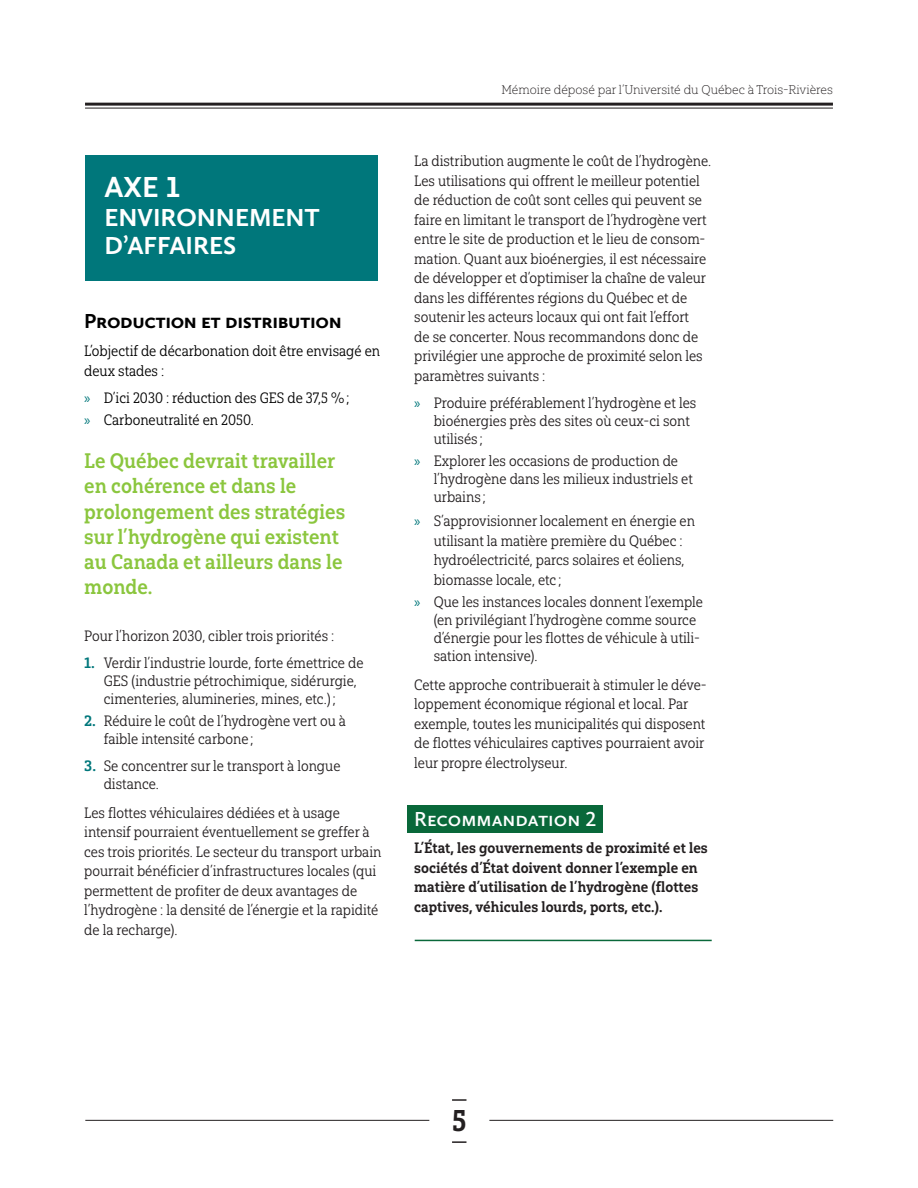
<style>
.page{position:relative;width:918px;height:1188px;background:#fff}
.page>*{position:absolute;margin:0;border:0;box-sizing:border-box;transform-origin:0 0}
.t1{font:700 30px "Calluna Sans";color:#fff}
.t2{font:30px "Yorkten Slab Con Bol";color:#231f20}
.t3{font:700 25.5px/28.5px "Calluna Sans";color:#fff}
.t4{font:21px/25.2px "Yorkten Slab Con Dem";color:#8bc63e}
.t5{font:700 21px "Calluna Sans";letter-spacing:-.02em;color:#000}
.t6{font:600 21px "Calluna Sans";color:#fff}
.t7{font:15px/19.5px "Yorkten Slab Con Boo";color:#231f20}
.t8{font:15px/19.5px "Yorkten Slab Con Bol";color:#231f20}
.t9{font:15px/19.5px "Yorkten Slab Con Boo";color:#000}
.t10{font:12.6px "Yorkten Slab Nor Thi";color:#231f20}
.s1{font-family:"Myriad Pro";color:#00777b}
.s2{font-family:"Yorkten Slab Nor Bol";color:#00777b}
.s3{font-size:12.75px}
</style>
<div class="page">
<hr style="left:85px;top:1120px;width:344px;height:1px;background:#231f20">
<hr style="left:489px;top:1120px;width:344px;height:1px;background:#231f20">
<svg style="left:452px;top:1099px;width:14px;height:2px"></svg>
<svg style="left:452px;top:1141px;width:14px;height:2px"></svg>
<div style="left:85px;top:155px;width:293px;height:126px;background:#00777b"></div>
<div style="left:407px;top:805px;width:196px;height:28px;background:#09683a"></div>
<hr style="left:415px;top:940px;width:297px;height:1px;background:#09683a">
<hr style="left:85px;top:103px;width:748px;height:3px;background:#231f20">
<hr style="left:85px;top:108px;width:748px;height:1px;background:#231f20">
<h1 class="t1" style="left:105px;top:169px;width:77px">AXE 1</h1>
<h2 class="t3" style="left:105px;top:203px;width:217px">ENVIRONNEMENT<br>D’AFFAIRES</h2>
<h3 class="t5" style="left:84px;top:308px;width:259px">Production et distribution</h3>
<p class="t9" style="left:84px;top:341px;width:297px">L’objectif de décarbonation doit être envisagé en deux stades :</p>
<p class="t9" style="left:84px;top:386px;width:267px;line-height:22.5px"><span class="s1">»</span> D’ici 2030 : réduction des GES de 37,5 % ; <span class="s1">»</span> Carboneutralité en 2050.</p>
<h3 class="t4" style="left:84px;top:448px;width:263px">Le Québec devrait travailler en cohérence et dans le prolongement des stratégies sur l’hydrogène qui existent au Canada et ailleurs dans le monde.</h3>
<p class="t7" style="left:84px;top:626px;width:252px">Pour l’horizon 2030, cibler trois priorités :</p>
<p class="t7" style="left:104px;top:654px;width:261px;line-height:18px;text-indent:-20px"><span class="s2">1.</span> Verdir l’industrie lourde, forte émettrice de<br>GES (industrie pétrochimique, sidérurgie, cimenteries, alumineries, mines, etc.) ;</p>
<p class="t7" style="left:104px;top:712px;width:244px;line-height:18px;text-indent:-20px"><span class="s2">2.</span> Réduire le coût de l’hydrogène vert ou à faible intensité carbone ;</p>
<p class="t7" style="left:104px;top:757px;width:238px;line-height:18px;text-indent:-20px"><span class="s2">3.</span> Se concentrer sur le transport à longue distance.</p>
<p class="t7" style="left:84px;top:803px;width:299px">Les flottes véhiculaires dédiées et à usage intensif pourraient éventuellement se greffer à ces trois priorités. Le secteur du transport urbain pourrait bénéficier d’infrastructures locales (qui permettent de profiter de deux avantages de l’hydrogène : la densité de l’énergie et la rapidité de la recharge).</p>
<p class="t10" style="left:501px;top:83px;width:333px">Mémoire déposé par l<span class="s3">’</span>Université du Québec à Trois-Rivières</p>
<p class="t7" style="left:414px;top:151px;width:299px">La distribution augmente le coût de l’hydrogène.<br>Les utilisations qui offrent le meilleur potentiel de réduction de coût sont celles qui peuvent se faire en limitant le transport de l’hydrogène vert entre le site de production et le lieu de consom&shy;mation. Quant aux bioénergies, il est nécessaire de développer et d’optimiser la chaîne de valeur dans les différentes régions du Québec et de soutenir les acteurs locaux qui ont fait l’effort<br>de se concerter. Nous recommandons donc de privilégier une approche de proximité selon les paramètres suivants :</p>
<p class="t7" style="left:434px;top:394px;width:264px;line-height:18px;text-indent:-20px"><span class="s1">»</span> Produire préférablement l’hydrogène et les bioénergies près des sites où ceux-ci sont utilisés ;</p>
<p class="t7" style="left:434px;top:452px;width:261px;line-height:18px;text-indent:-20px"><span class="s1">»</span> Explorer les occasions de production de l’hydrogène dans les milieux industriels et urbains ;</p>
<p class="t7" style="left:434px;top:511px;width:263px;text-indent:-20px"><span class="s1">»</span> S’approvisionner localement en énergie en utilisant la matière première du Québec : hydroélectricité, parcs solaires et éoliens, biomasse locale, etc ;</p>
<p class="t7" style="left:434px;top:593px;width:271px;line-height:18px;text-indent:-20px"><span class="s1">»</span> Que les instances locales donnent l’exemple (en privilégiant l’hydrogène comme source d’énergie pour les flottes de véhicule à utili&shy;sation intensive).</p>
<p class="t7" style="left:414px;top:675px;width:294px">Cette approche contribuerait à stimuler le déve&shy;loppement économique régional et local. Par exemple, toutes les municipalités qui disposent de flottes véhiculaires captives pourraient avoir leur propre électrolyseur.</p>
<h3 class="t6" style="left:414px;top:806px;width:184px">Recommandation 2</h3>
<p class="t8" style="left:414px;top:838px;width:295px">L’État, les gouvernements de proximité et les sociétés d’État doivent donner l’exemple en matière d’utilisation de l’hydrogène (flottes captives, véhicules lourds, ports, etc.).</p>
<h1 class="t2" style="left:452px;top:1102px;width:16px">5</h1>
</div>
